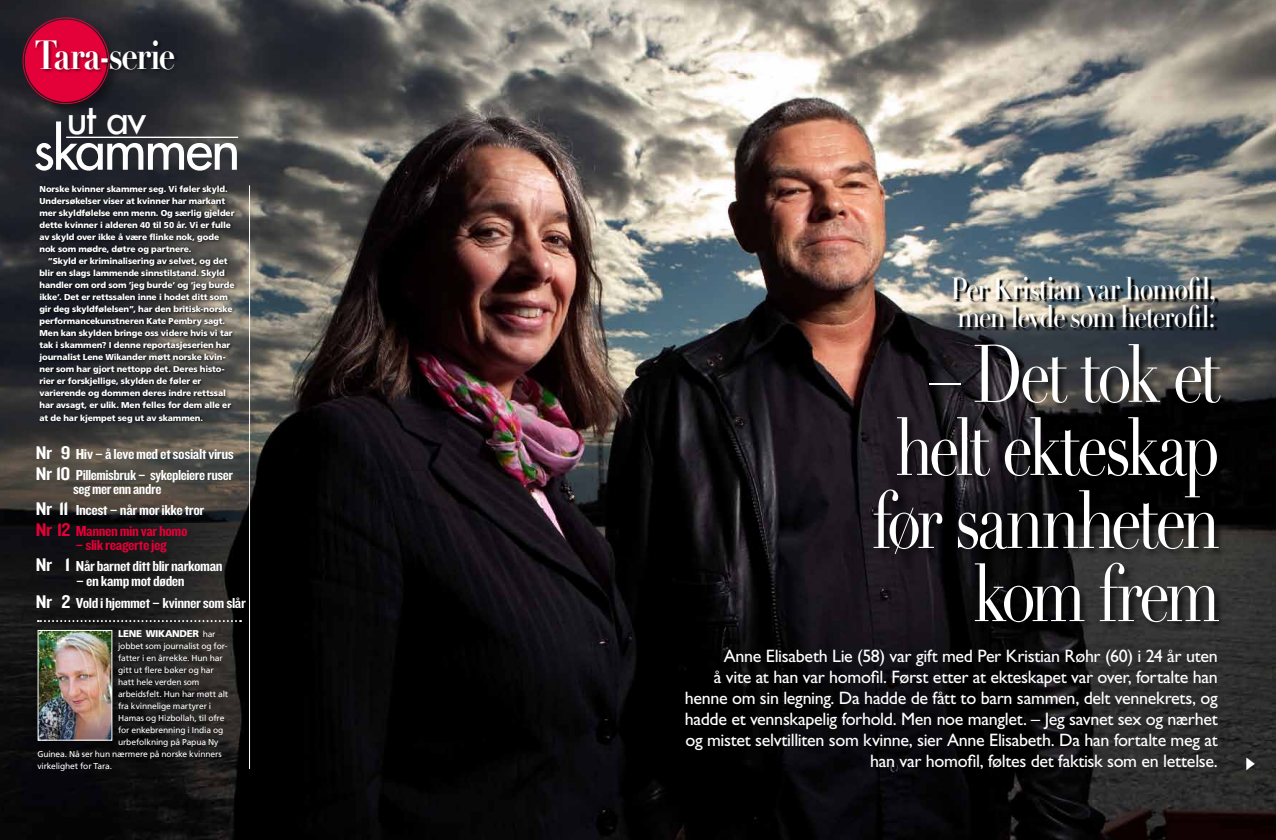
<style>
.page{position:relative;width:1276px;height:840px;background:#fff}
.page>*{position:absolute;margin:0;border:0;box-sizing:border-box;transform-origin:0 0}
.t1{font:80px/73px "Didot LT Std";letter-spacing:-.07em;color:#fff;text-align:right;scale:.78 1}
.t2{font:500 55.5px "Futura Std";letter-spacing:-.035em;color:#fff}
.t3{font:500 40.3px "Futura Std";color:#fff}
.t4{font:700 40px "Didot LT Std";letter-spacing:-.04em;color:#fff;scale:.83 1}
.t5{font:30px/28px "Didot LT Std Headline";letter-spacing:-.05em;color:#fff;scale:.86 1}
.t6{font:18px/21px "Gill Sans Std";letter-spacing:-.015em;color:#fff;text-align:right}
.t7{font:15px/21px "Knockout 49 Liteweight";letter-spacing:-.02em;color:#fff;scale:1.2 1}
.t8{font:15px/21px "Knockout 49 Liteweight";letter-spacing:-.02em;color:#fff;scale:1.14 1}
.t9{font:900 9.8px "Frutiger LT Std";letter-spacing:-.035em;color:#fff}
.t10{font:900 8.5px/12px "Frutiger LT Std";letter-spacing:-.01em;color:#fff}
.t11{font:8.5px "Frutiger LT Std";letter-spacing:-.015em;color:#fff}
.s1{font-size:19px}
.s2{font-size:19px;color:#e40038}
.s3{color:#e40038}
.s4{font-weight:400;font-size:8.5px}
</style>
<div class="page">
<img style="left:0;top:0;width:1276px;height:839px">
<div style="left:872px;top:342px;width:357px;height:289px;background:#000;opacity:.7"></div>
<svg style="left:953px;top:278px;width:266px;height:54px;background:#666967"></svg>
<div style="left:37px;top:183px;width:200px;height:242px;background:#000;opacity:.95"></div>
<hr style="left:66px;top:136px;width:172px;height:2px;background:#fff">
<div style="left:34px;top:626px;width:86px;height:121px;background:#000;opacity:.4"></div>
<img style="left:40px;top:631px;width:70px;height:107px">
<div style="left:38px;top:629px;width:74px;height:111px;border:1px solid #fff"></div>
<svg style="left:38px;top:619px;width:203px;height:2px"></svg>
<div style="left:24px;top:19px;width:97px;height:97px;background:#000;opacity:.35"></div>
<div style="left:25px;top:20px;width:82px;height:82px;background:#e40038;border-radius:50%"></div>
<div style="left:25px;top:20px;width:82px;height:82px;border:2px solid #e40038;border-radius:50%"></div>
<div style="left:35px;top:39px;width:144px;height:35px;background:#000;opacity:.5"></div>
<hr style="left:249px;top:185px;width:1px;height:583px;background:#fff">
<svg style="left:1246px;top:757px;width:8px;height:13px"></svg>
<h3 class="t4" style="left:34px;top:30px;width:172px">Tara-serie</h3>
<h3 class="t3" style="left:67px;top:93px;width:81px">ut av</h3>
<h2 class="t2" style="left:33px;top:114px;width:208px">skammen</h2>
<p class="t10" style="left:39px;top:183px;width:196px">Norske kvinner skammer seg. Vi føler skyld.<br>Undersøkelser viser at kvinner har markant mer skyldfølelse enn menn. Og særlig gjelder dette kvinner i alderen 40 til 50 år. Vi er fulle av skyld over ikke å være flinke nok, gode nok som mødre, døtre og partnere.</p>
<p class="t10" style="left:39px;top:255px;width:197px;text-indent:8px">”Skyld er kriminalisering av selvet, og det blir en slags lammende sinnstilstand. Skyld handler om ord som ’jeg burde’ og ’jeg burde ikke’. Det er rettssalen inne i hodet ditt som gir deg skyldfølelsen”, har den britisk-norske performancekunstneren Kate Pembry sagt.<br>Men kan skylden bringe oss videre hvis vi tar tak i skammen? I denne reportasjeserien har journalist Lene Wikander møtt norske kvin&shy;ner som har gjort nettopp det. Deres histo&shy;rier er forskjellige, skylden de føler er varierende og dommen deres indre rettssal har avsagt, er ulik. Men felles for dem alle er at de har kjempet seg ut av skammen.</p>
<h3 class="t7" style="left:36px;top:443px;width:166px"><span class="s1">Nr 9</span> Hiv–ålevemedetsosialtvirus<br><span class="s1">Nr 10</span> Pillemisbruk– sykepleiereruser</h3>
<h3 class="t8" style="left:36px;top:478px;width:149px;text-indent:37px">segmerennandre<br><span class="s1">Nr 11</span> Incest–nårmorikketror<br><span class="s2">Nr 12</span> <span class="s3">Mannenminvarhomo</span></h3>
<h3 class="t7" style="left:36px;top:534px;width:157px;text-indent:39px"><span class="s3">–slikreagertejeg<br></span><span class="s1">Nr 1</span> Nårbarnetdittblirnarkoman</h3>
<h3 class="t7" style="left:36px;top:570px;width:176px;text-indent:40px">–enkampmotdøden<br><span class="s1">Nr 2</span> Voldihjemmet–kvinnersomslår</h3>
<p class="t9" style="left:118px;top:627px;width:99px">LENE WIKANDER <span class="s4">har</span></p>
<p class="t11" style="left:118px;top:640px;width:111px">jobbet som journalist og for-</p>
<p class="t11" style="left:118px;top:652px;width:106px">fatter i en årrekke. Hun har</p>
<p class="t11" style="left:118px;top:664px;width:97px">gitt ut flere bøker og har</p>
<p class="t11" style="left:118px;top:676px;width:83px">hatt hele verden som</p>
<p class="t11" style="left:118px;top:688px;width:112px">arbeidsfelt. Hun har møtt alt</p>
<p class="t11" style="left:118px;top:700px;width:95px">fra kvinnelige martyrer i</p>
<p class="t11" style="left:118px;top:712px;width:108px">Hamas og Hizbollah, til ofre</p>
<p class="t11" style="left:118px;top:724px;width:107px">for enkebrenning i India og</p>
<p class="t11" style="left:118px;top:736px;width:102px">urbefolkning på Papua Ny</p>
<p class="t11" style="left:37px;top:748px;width:186px">Guinea. Nå ser hun nærmere på norske kvinners</p>
<p class="t11" style="left:37px;top:760px;width:76px">virkelighet for Tara.</p>
<h3 class="t5" style="left:951px;top:275px;width:310px">Per Kristian var homofil, men levde som heterofil:</h3>
<h1 class="t1" style="left:872px;top:339px;width:448px">– Det tok et helt ekteskap før sannheten kom frem</h1>
<p class="t6" style="left:685px;top:645px;width:534px">Anne Elisabeth Lie (58) var gift med Per Kristian Røhr (60) i 24 år uten<br>å vite at han var homofil. Først etter at ekteskapet var over, fortalte han henne om sin legning. Da hadde de fått to barn sammen, delt vennekrets, og hadde et vennskapelig forhold. Men noe manglet. – Jeg savnet sex og nærhet og mistet selvtilliten som kvinne, sier Anne Elisabeth. Da han fortalte meg at han var homofil, føltes det faktisk som en lettelse.</p>
</div>
